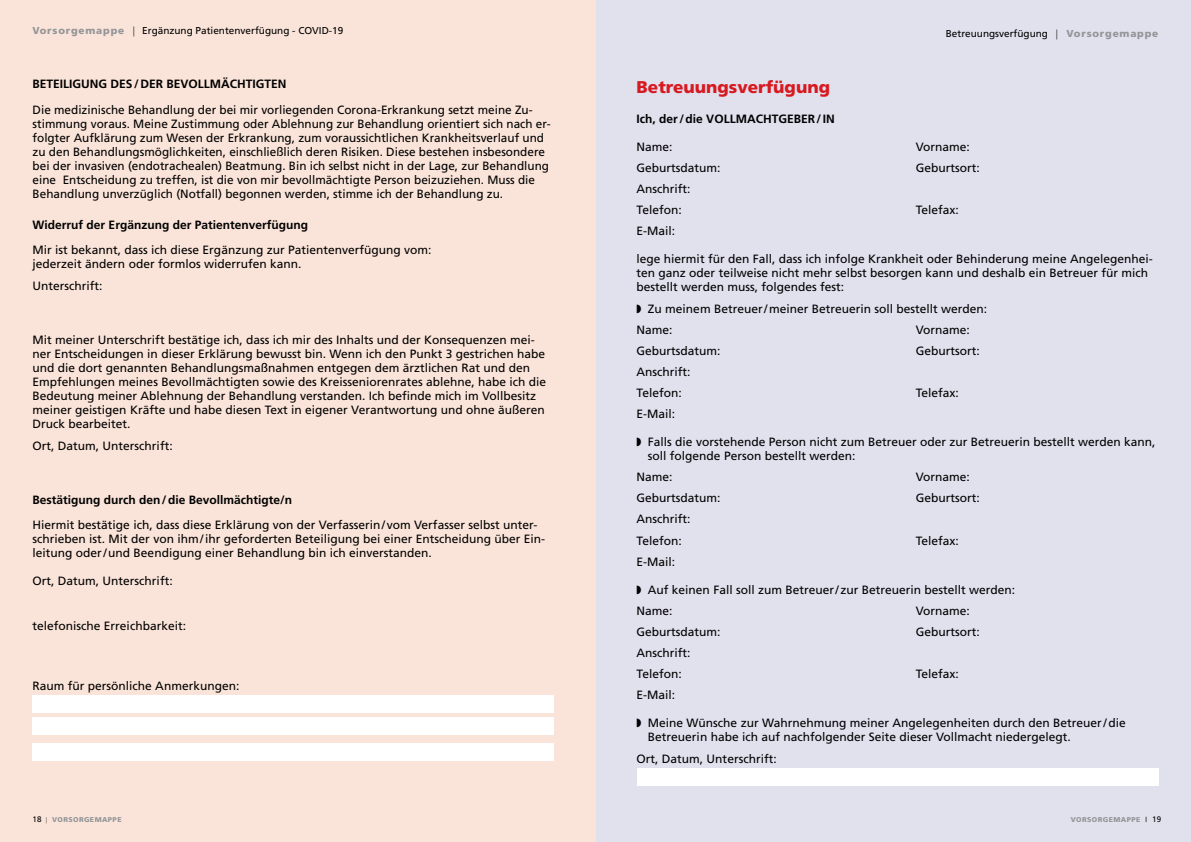
<style>
.page{position:relative;width:1191px;height:842px;background:#fff}
.page>*{position:absolute;margin:0;border:0;box-sizing:border-box;transform-origin:0 0}
.t1{font:900 17px "Frutiger";color:#d71920}
.t2{font:12px/14px "Frutiger";color:#000}
.t3{font:700 12px "Frutiger";color:#000}
.t4{font:10px "Frutiger";color:#000}
.t5{font:900 7px "Frutiger";letter-spacing:.06em;color:#939598}
.s1{font-weight:900;color:#939598}
.s2{font-weight:300;font-stretch:condensed}
.s3{font-weight:400;font-size:8px;color:#000}
.s4{font-family:"Times New Roman";font-weight:400;color:#000}
.s5{font-weight:400;color:#000}
</style>
<div class="page">
<div style="left:595px;top:0;width:596px;height:842px;background:#e1e0ed"></div>
<div style="left:636px;top:768px;width:522px;height:17px;background:#fff"></div>
<div style="left:0;top:0;width:595px;height:842px;background:#fae4d9"></div>
<div style="left:33px;top:695px;width:521px;height:17px;background:#fff"></div>
<div style="left:33px;top:718px;width:521px;height:17px;background:#fff"></div>
<div style="left:33px;top:743px;width:521px;height:17px;background:#fff"></div>
<p class="t4" style="left:32px;top:25px;width:312px"><span class="s1">Vorsorgemappe</span> <span class="s2">|</span> Ergänzung Patientenverfügung - COVID-19</p>
<p class="t3" style="left:33px;top:77px;width:255px">BETEILIGUNG DES/DER BEVOLLMÄCHTIGTEN</p>
<p class="t2" style="left:33px;top:102px;width:519px">Die medizinische Behandlung der bei mir vorliegenden Corona-Erkrankung setzt meine Zu&shy;stimmung voraus. Meine Zustimmung oder Ablehnung zur Behandlung orientiert sich nach er&shy;folgter Aufklärung zum Wesen der Erkrankung, zum voraussichtlichen Krankheitsverlauf und zu den Behandlungsmöglichkeiten, einschließlich deren Risiken. Diese bestehen insbesondere bei der invasiven (endotrachealen) Beatmung. Bin ich selbst nicht in der Lage, zur Behandlung eine Entscheidung zu treffen, ist die von mir bevollmächtigte Person beizuziehen. Muss die Behandlung unverzüglich (Notfall) begonnen werden, stimme ich der Behandlung zu.</p>
<p class="t3" style="left:33px;top:217px;width:277px">Widerruf der Ergänzung der Patientenverfügung</p>
<p class="t2" style="left:33px;top:243px;width:400px">Mir ist bekannt, dass ich diese Ergänzung zur Patientenverfügung vom: jederzeit ändern oder formlos widerrufen kann.</p>
<p class="t2" style="left:33px;top:279px;width:72px">Unterschrift:</p>
<p class="t2" style="left:33px;top:333px;width:515px">Mit meiner Unterschrift bestätige ich, dass ich mir des Inhalts und der Konsequenzen mei&shy;ner Entscheidungen in dieser Erklärung bewusst bin. Wenn ich den Punkt 3 gestrichen habe und die dort genannten Behandlungsmaßnahmen entgegen dem ärztlichen Rat und den Empfehlungen meines Bevollmächtigten sowie des Kreisseniorenrates ablehne, habe ich die Bedeutung meiner Ablehnung der Behandlung verstanden. Ich befinde mich im Vollbesitz meiner geistigen Kräfte und habe diesen Text in eigener Verantwortung und ohne äußeren Druck bearbeitet.</p>
<p class="t2" style="left:33px;top:439px;width:142px">Ort, Datum, Unterschrift:</p>
<p class="t3" style="left:33px;top:493px;width:261px">Bestätigung durch den/die Bevollmächtigte/n</p>
<p class="t2" style="left:33px;top:518px;width:514px">Hiermit bestätige ich, dass diese Erklärung von der Verfasserin/ vom Verfasser selbst unter&shy;schrieben ist. Mit der von ihm/ihr geforderten Beteiligung bei einer Entscheidung über Ein&shy;leitung oder/und Beendigung einer Behandlung bin ich einverstanden.</p>
<p class="t2" style="left:33px;top:574px;width:142px">Ort, Datum, Unterschrift:</p>
<p class="t2" style="left:33px;top:619px;width:155px">telefonische Erreichbarkeit:</p>
<p class="t2" style="left:33px;top:678px;width:208px">Raum für persönliche Anmerkungen:</p>
<p class="t5" style="left:33px;top:815px;width:90px"><span class="s3">18</span> <span class="s4">|</span> VORSORGEMAPPE</p>
<p class="t4" style="left:945px;top:27px;width:214px">Betreuungsverfügung <span class="s2">|</span> <span class="s1">Vorsorgemappe</span></p>
<h1 class="t1" style="left:636px;top:76px;width:195px">Betreuungsverfügung</h1>
<p class="t3" style="left:636px;top:112px;width:200px">Ich, der/die VOLLMACHTGEBER/IN</p>
<p class="t2" style="left:636px;top:140px;width:38px">Name:</p>
<p class="t2" style="left:915px;top:140px;width:56px">Vorname:</p>
<p class="t2" style="left:636px;top:161px;width:86px">Geburtsdatum:</p>
<p class="t2" style="left:915px;top:161px;width:66px">Geburtsort:</p>
<p class="t2" style="left:636px;top:178px;width:55px;line-height:21.1px">Anschrift:<br>Telefon:</p>
<p class="t2" style="left:915px;top:203px;width:45px">Telefax:</p>
<p class="t2" style="left:636px;top:224px;width:40px">E-Mail:</p>
<p class="t2" style="left:636px;top:252px;width:518px">lege hiermit für den Fall, dass ich infolge Krankheit oder Behinderung meine Angelegenhei&shy;ten ganz oder teilweise nicht mehr selbst besorgen kann und deshalb ein Betreuer für mich bestellt werden muss, folgendes fest:</p>
<p class="t2" style="left:636px;top:298px;width:352px;line-height:21.1px">◗ Zu meinem Betreuer/meiner Betreuerin soll bestellt werden:<br>Name:</p>
<p class="t2" style="left:915px;top:322px;width:56px">Vorname:</p>
<p class="t2" style="left:636px;top:343px;width:86px">Geburtsdatum:</p>
<p class="t2" style="left:915px;top:343px;width:66px">Geburtsort:</p>
<p class="t2" style="left:636px;top:361px;width:55px;line-height:21.1px">Anschrift:<br>Telefon:</p>
<p class="t2" style="left:915px;top:386px;width:45px">Telefax:</p>
<p class="t2" style="left:636px;top:407px;width:40px">E-Mail:</p>
<p class="t2" style="left:648px;top:435px;width:509px;text-indent:-11px">◗ Falls die vorstehende Person nicht zum Betreuer oder zur Betreuerin bestellt werden kann, soll folgende Person bestellt werden:</p>
<p class="t2" style="left:636px;top:470px;width:38px">Name:</p>
<p class="t2" style="left:915px;top:470px;width:56px">Vorname:</p>
<p class="t2" style="left:636px;top:491px;width:86px">Geburtsdatum:</p>
<p class="t2" style="left:915px;top:491px;width:66px">Geburtsort:</p>
<p class="t2" style="left:636px;top:509px;width:55px;line-height:21.1px">Anschrift:<br>Telefon:</p>
<p class="t2" style="left:915px;top:533px;width:45px">Telefax:</p>
<p class="t2" style="left:636px;top:554px;width:40px">E-Mail:</p>
<p class="t2" style="left:636px;top:579px;width:380px;line-height:21.1px">◗ Auf keinen Fall soll zum Betreuer/zur Betreuerin bestellt werden:<br>Name:</p>
<p class="t2" style="left:915px;top:604px;width:56px">Vorname:</p>
<p class="t2" style="left:636px;top:625px;width:86px">Geburtsdatum:</p>
<p class="t2" style="left:915px;top:625px;width:66px">Geburtsort:</p>
<p class="t2" style="left:636px;top:642px;width:55px;line-height:21.1px">Anschrift:<br>Telefon:</p>
<p class="t2" style="left:915px;top:667px;width:45px">Telefax:</p>
<p class="t2" style="left:636px;top:688px;width:40px">E-Mail:</p>
<p class="t2" style="left:648px;top:716px;width:479px;text-indent:-11px">◗ Meine Wünsche zur Wahrnehmung meiner Angelegenheiten durch den Betreuer/die<br>Betreuerin habe ich auf nachfolgender Seite dieser Vollmacht niedergelegt.</p>
<p class="t2" style="left:636px;top:751px;width:142px">Ort, Datum, Unterschrift:</p>
<p class="t5" style="left:1070px;top:815px;width:92px">VORSORGEMAPPE <span class="s5">|</span> <span class="s3">19</span></p>
</div>
